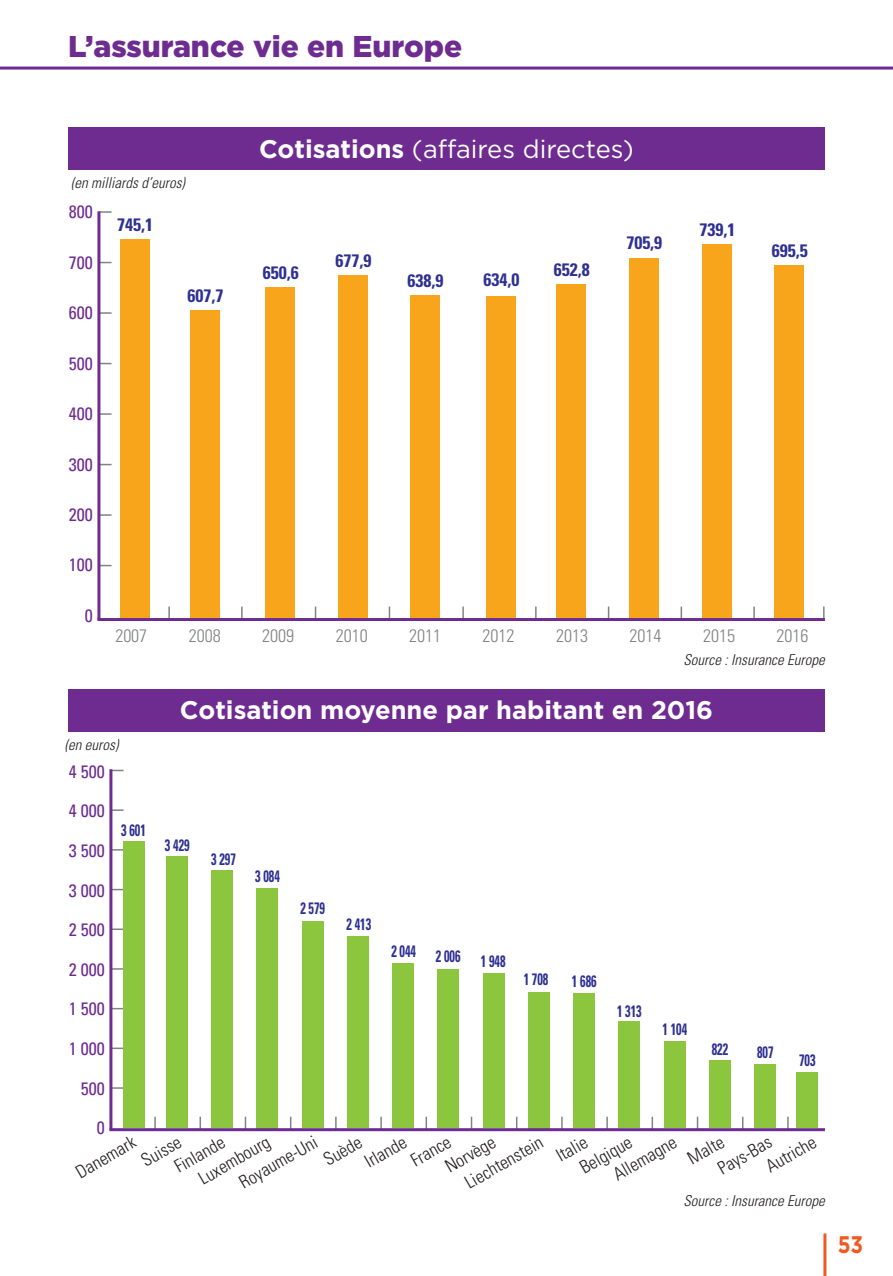
<style>
.page{position:relative;width:893px;height:1276px;background:#fff}
.page>*{position:absolute;margin:0;border:0;box-sizing:border-box;transform-origin:0 0}
.t1{font:900 30px "Gotham";color:#6e2c91}
.t2{font:700 25.5px "Gotham";color:#fff}
.t3{font:25.5px "Gotham";color:#fff}
.t4{font:700 24px "Gotham";color:#f15921;scale:.85 1}
.t5{font:300 condensed 18px "Univers";color:#231f20}
.t6{font:condensed 18px/39.6px "Univers";color:#6e2c91;text-align:justify}
.t7{font:700 condensed 18px "Univers";color:#2e3092}
.t8{font:300 condensed 18px "Univers";color:#808285}
.t9{font:700 condensed 16.5px "Univers";color:#2e3092;scale:.75 1}
.t10{font:italic 300 condensed 15px "Univers";letter-spacing:.005em;color:#231f20}
.s1{font-weight:700}
</style>
<div class="page">
<svg style="left:112px;top:1087px;width:12px;height:1px"></svg>
<svg style="left:112px;top:1047px;width:12px;height:2px"></svg>
<svg style="left:112px;top:1008px;width:12px;height:1px"></svg>
<svg style="left:112px;top:968px;width:12px;height:1px"></svg>
<svg style="left:112px;top:889px;width:12px;height:1px"></svg>
<svg style="left:112px;top:849px;width:12px;height:1px"></svg>
<svg style="left:112px;top:809px;width:12px;height:2px"></svg>
<svg style="left:112px;top:928px;width:12px;height:2px"></svg>
<svg style="left:112px;top:770px;width:12px;height:1px"></svg>
<hr style="left:823px;top:1233px;width:3px;height:43px;background:#f15921">
<hr style="left:0;top:67px;width:893px;height:3px;background:#6e2c91">
<div style="left:120px;top:240px;width:30px;height:378px;background:#f9a51b"></div>
<div style="left:190px;top:310px;width:30px;height:308px;background:#f9a51b"></div>
<div style="left:266px;top:288px;width:29px;height:330px;background:#f9a51b"></div>
<div style="left:338px;top:276px;width:30px;height:342px;background:#f9a51b"></div>
<svg style="left:168px;top:606px;width:2px;height:12px"></svg>
<svg style="left:100px;top:211px;width:12px;height:2px"></svg>
<svg style="left:100px;top:312px;width:12px;height:2px"></svg>
<svg style="left:100px;top:262px;width:12px;height:1px"></svg>
<svg style="left:100px;top:363px;width:12px;height:1px"></svg>
<svg style="left:100px;top:413px;width:12px;height:2px"></svg>
<svg style="left:100px;top:464px;width:12px;height:1px"></svg>
<svg style="left:100px;top:514px;width:12px;height:2px"></svg>
<svg style="left:100px;top:565px;width:12px;height:1px"></svg>
<svg style="left:241px;top:606px;width:2px;height:12px"></svg>
<svg style="left:315px;top:606px;width:1px;height:12px"></svg>
<svg style="left:389px;top:606px;width:1px;height:12px"></svg>
<svg style="left:462px;top:606px;width:2px;height:12px"></svg>
<svg style="left:535px;top:606px;width:2px;height:12px"></svg>
<svg style="left:608px;top:606px;width:1px;height:12px"></svg>
<svg style="left:681px;top:606px;width:1px;height:12px"></svg>
<svg style="left:753px;top:606px;width:2px;height:12px"></svg>
<svg style="left:823px;top:606px;width:2px;height:12px"></svg>
<div style="left:68px;top:128px;width:757px;height:42px;background:#6e2c91"></div>
<hr style="left:97px;top:211px;width:3px;height:408px;background:#6e2c91">
<div style="left:410px;top:296px;width:30px;height:322px;background:#f9a51b"></div>
<div style="left:486px;top:296px;width:30px;height:322px;background:#f9a51b"></div>
<div style="left:556px;top:284px;width:30px;height:334px;background:#f9a51b"></div>
<div style="left:629px;top:258px;width:30px;height:360px;background:#f9a51b"></div>
<div style="left:702px;top:244px;width:30px;height:374px;background:#f9a51b"></div>
<div style="left:774px;top:266px;width:30px;height:352px;background:#f9a51b"></div>
<hr style="left:97px;top:618px;width:728px;height:3px;background:#6e2c91">
<div style="left:166px;top:857px;width:22px;height:271px;background:#8bc63e"></div>
<div style="left:212px;top:870px;width:21px;height:258px;background:#8bc63e"></div>
<div style="left:257px;top:888px;width:21px;height:240px;background:#8bc63e"></div>
<div style="left:302px;top:921px;width:21px;height:207px;background:#8bc63e"></div>
<div style="left:347px;top:936px;width:22px;height:192px;background:#8bc63e"></div>
<div style="left:393px;top:963px;width:21px;height:165px;background:#8bc63e"></div>
<div style="left:438px;top:969px;width:21px;height:159px;background:#8bc63e"></div>
<div style="left:483px;top:973px;width:21px;height:155px;background:#8bc63e"></div>
<div style="left:528px;top:992px;width:21px;height:136px;background:#8bc63e"></div>
<div style="left:573px;top:993px;width:22px;height:135px;background:#8bc63e"></div>
<div style="left:619px;top:1021px;width:21px;height:107px;background:#8bc63e"></div>
<div style="left:664px;top:1041px;width:21px;height:87px;background:#8bc63e"></div>
<div style="left:709px;top:1060px;width:21px;height:68px;background:#8bc63e"></div>
<div style="left:754px;top:1064px;width:22px;height:64px;background:#8bc63e"></div>
<svg style="left:200px;top:1116px;width:1px;height:12px"></svg>
<svg style="left:245px;top:1116px;width:1px;height:12px"></svg>
<svg style="left:154px;top:1116px;width:2px;height:12px"></svg>
<svg style="left:290px;top:1116px;width:1px;height:12px"></svg>
<svg style="left:335px;top:1116px;width:2px;height:12px"></svg>
<svg style="left:380px;top:1116px;width:2px;height:12px"></svg>
<svg style="left:426px;top:1116px;width:1px;height:12px"></svg>
<svg style="left:471px;top:1116px;width:1px;height:12px"></svg>
<svg style="left:516px;top:1116px;width:1px;height:12px"></svg>
<svg style="left:561px;top:1116px;width:2px;height:12px"></svg>
<svg style="left:606px;top:1116px;width:2px;height:12px"></svg>
<svg style="left:652px;top:1116px;width:1px;height:12px"></svg>
<svg style="left:697px;top:1116px;width:1px;height:12px"></svg>
<svg style="left:742px;top:1116px;width:1px;height:12px"></svg>
<svg style="left:787px;top:1116px;width:2px;height:12px"></svg>
<div style="left:68px;top:689px;width:757px;height:42px;background:#6e2c91"></div>
<hr style="left:109px;top:769px;width:3px;height:360px;background:#6e2c91">
<div style="left:124px;top:842px;width:21px;height:286px;background:#8bc63e"></div>
<div style="left:796px;top:1072px;width:22px;height:56px;background:#8bc63e"></div>
<hr style="left:109px;top:1128px;width:716px;height:3px;background:#6e2c91">
<h1 class="t1" style="left:68px;top:30px;width:396px">L’assurance vie en Europe</h1>
<p class="t10" style="left:71px;top:178px;width:115px">(en milliards d’euros)</p>
<p class="t6" style="left:69px;top:194px;width:25px">800</p>
<p class="t6" style="left:69px;top:244px;width:25px">700</p>
<p class="t6" style="left:69px;top:294px;width:25px">600</p>
<p class="t6" style="left:69px;top:345px;width:25px">500</p>
<p class="t6" style="left:69px;top:395px;width:25px">400</p>
<p class="t6" style="left:69px;top:446px;width:25px">300</p>
<p class="t6" style="left:69px;top:496px;width:25px">200</p>
<p class="t6" style="left:69px;top:546px;width:25px">100</p>
<p class="t6" style="left:85px;top:597px;width:9px">0</p>
<p class="t7" style="left:117px;top:217px;width:37px">745,1</p>
<p class="t7" style="left:188px;top:289px;width:37px">607,7</p>
<h2 class="t3" style="left:259px;top:134px;width:376px"><span class="s1">Cotisations</span> (affaires directes)</h2>
<p class="t7" style="left:263px;top:266px;width:37px">650,6</p>
<p class="t7" style="left:336px;top:254px;width:37px">677,9</p>
<p class="t7" style="left:408px;top:273px;width:37px">638,9</p>
<p class="t7" style="left:484px;top:273px;width:37px">634,0</p>
<p class="t7" style="left:554px;top:263px;width:37px">652,8</p>
<p class="t7" style="left:626px;top:236px;width:37px">705,9</p>
<p class="t7" style="left:699px;top:223px;width:37px">739,1</p>
<p class="t7" style="left:772px;top:244px;width:37px">695,5</p>
<p class="t8" style="left:115px;top:629px;width:33px">2007</p>
<p class="t8" style="left:189px;top:629px;width:33px">2008</p>
<p class="t8" style="left:262px;top:629px;width:33px">2009</p>
<p class="t8" style="left:336px;top:629px;width:33px">2010</p>
<p class="t8" style="left:409px;top:629px;width:33px">2011</p>
<p class="t8" style="left:483px;top:629px;width:33px">2012</p>
<p class="t8" style="left:556px;top:629px;width:33px">2013</p>
<p class="t8" style="left:630px;top:629px;width:33px">2014</p>
<p class="t8" style="left:703px;top:629px;width:33px">2015</p>
<p class="t8" style="left:776px;top:629px;width:33px">2016</p>
<p class="t10" style="left:683px;top:654px;width:143px">Source : Insurance Europe</p>
<h2 class="t2" style="left:180px;top:695px;width:535px">Cotisation moyenne par habitant en 2016</h2>
<p class="t10" style="left:65px;top:739px;width:55px">(en euros)</p>
<p class="t6" style="left:69px;top:753px;width:37px">4 500<br>4 000<br>3 500</p>
<p class="t6" style="left:69px;top:872px;width:37px">3 000<br>2 500<br>2 000<br>1 500<br>1 000</p>
<p class="t6" style="left:81px;top:1070px;width:25px;text-align:right">500<br>0</p>
<p class="t9" style="left:121px;top:824px;width:34px">3 601</p>
<p class="t9" style="left:165px;top:838px;width:34px">3 429</p>
<p class="t9" style="left:211px;top:853px;width:34px">3 297</p>
<p class="t9" style="left:255px;top:870px;width:34px">3 084</p>
<p class="t9" style="left:300px;top:901px;width:34px">2 579</p>
<p class="t9" style="left:347px;top:918px;width:34px">2 413</p>
<p class="t9" style="left:391px;top:950px;width:154px">2 044 2 006 1 948</p>
<p class="t9" style="left:524px;top:973px;width:34px">1 708</p>
<p class="t9" style="left:572px;top:975px;width:34px">1 686</p>
<p class="t9" style="left:617px;top:1004px;width:34px">1 313</p>
<p class="t9" style="left:662px;top:1023px;width:34px">1 104</p>
<p class="t9" style="left:712px;top:1043px;width:23px">822</p>
<p class="t9" style="left:757px;top:1045px;width:23px">807</p>
<p class="t9" style="left:799px;top:1054px;width:23px">703</p>
<p class="t5" style="left:74px;top:1167px;width:67px;rotate:-30deg">Danemark</p>
<p class="t5" style="left:173px;top:1161px;width:56px;rotate:-30deg">Finlande</p>
<p class="t5" style="left:237px;top:1177px;width:88px;rotate:-30deg">Royaume-Uni</p>
<p class="t5" style="left:322px;top:1154px;width:42px;rotate:-30deg">Suède</p>
<p class="t5" style="left:363px;top:1156px;width:46px;rotate:-30deg">Irlande</p>
<p class="t5" style="left:409px;top:1155px;width:44px;rotate:-30deg">France</p>
<p class="t5" style="left:716px;top:1163px;width:60px;rotate:-30deg">Pays-Bas</p>
<p class="t5" style="left:764px;top:1161px;width:56px;rotate:-30deg">Autriche</p>
<p class="t5" style="left:139px;top:1155px;width:44px;rotate:-30deg">Suisse</p>
<p class="t5" style="left:197px;top:1173px;width:80px;rotate:-30deg">Luxembourg</p>
<p class="t5" style="left:611px;top:1169px;width:71px;rotate:-30deg">Allemagne</p>
<p class="t5" style="left:686px;top:1153px;width:40px;rotate:-30deg">Malte</p>
<p class="t5" style="left:463px;top:1177px;width:88px;rotate:-30deg">Liechtenstein</p>
<p class="t5" style="left:554px;top:1150px;width:34px;rotate:-30deg">Italie</p>
<p class="t5" style="left:443px;top:1161px;width:56px;rotate:-30deg">Norvège</p>
<p class="t5" style="left:578px;top:1162px;width:58px;rotate:-30deg">Belgique</p>
<p class="t10" style="left:683px;top:1195px;width:143px">Source : Insurance Europe</p>
<h3 class="t4" style="left:838px;top:1230px;width:31px">53</h3>
</div>
